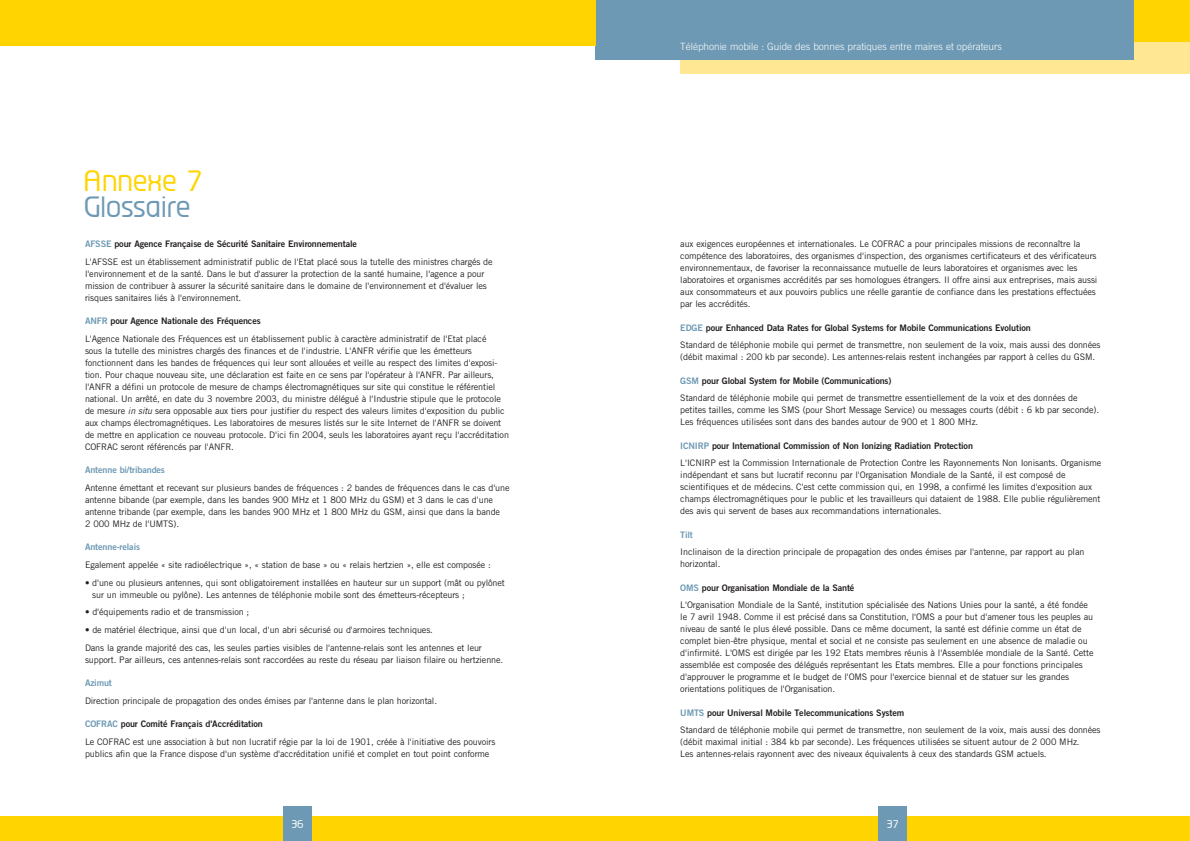
<style>
.page{position:relative;width:1190px;height:841px;background:#fff}
.page>*{position:absolute;margin:0;border:0;box-sizing:border-box;transform-origin:0 0}
.t1{font:26px "Prosper";letter-spacing:.025em;color:#6d99b4}
.t2{font:26px "Prosper";letter-spacing:.025em;color:#ffd400}
.t3{font:300 10px "Trade Gothic LT Std";color:#fff}
.t4{font:10px "Prosper";color:#fff}
.t5{font:9px/12px "Trade Gothic LT Std";letter-spacing:-.01em;color:#231f20}
.t6{font:9px "Trade Gothic LT Std Bd 2";letter-spacing:-.01em;color:#231f20}
.t7{font:9px "Trade Gothic LT Std Bd 2";letter-spacing:-.01em;color:#6d99b4}
.s1{color:#6d99b4}
.s2{font-style:italic}
</style>
<div class="page">
<div style="left:595px;top:0;width:595px;height:45px;background:#ffd400"></div>
<div style="left:595px;top:816px;width:595px;height:25px;background:#ffd400"></div>
<div style="left:879px;top:806px;width:28px;height:35px;background:#6d99b4"></div>
<div style="left:680px;top:43px;width:510px;height:31px;background:#ffe794"></div>
<div style="left:595px;top:0;width:539px;height:60px;background:#6d99b4"></div>
<div style="left:0;top:0;width:595px;height:45px;background:#ffd400"></div>
<div style="left:0;top:816px;width:595px;height:25px;background:#ffd400"></div>
<div style="left:283px;top:806px;width:29px;height:35px;background:#6d99b4"></div>
<h1 class="t2" style="left:85px;top:169px;width:119px">Annexe 7</h1>
<h1 class="t1" style="left:85px;top:195px;width:107px">Glossaire</h1>
<p class="t6" style="left:85px;top:241px;width:273px"><span class="s1">AFSSE</span> pour Agence Française de Sécurité Sanitaire Environnementale</p>
<p class="t5" style="left:85px;top:257px;width:409px">L'AFSSE est un établissement administratif public de l'Etat placé sous la tutelle des ministres chargés de l'environnement et de la santé. Dans le but d'assurer la protection de la santé humaine, l'agence a pour mission de contribuer à assurer la sécurité sanitaire dans le domaine de l'environnement et d'évaluer les risques sanitaires liés à l'environnement.</p>
<p class="t6" style="left:85px;top:318px;width:177px"><span class="s1">ANFR</span> pour Agence Nationale des Fréquences</p>
<p class="t5" style="left:85px;top:334px;width:426px">L'Agence Nationale des Fréquences est un établissement public à caractère administratif de l'Etat placé<br>sous la tutelle des ministres chargés des finances et de l'industrie. L'ANFR vérifie que les émetteurs fonctionnent dans les bandes de fréquences qui leur sont allouées et veille au respect des limites d'exposi&shy;tion. Pour chaque nouveau site, une déclaration est faite en ce sens par l'opérateur à l'ANFR. Par ailleurs, l'ANFR a défini un protocole de mesure de champs électromagnétiques sur site qui constitue le référentiel national. Un arrêté, en date du 3 novembre 2003, du ministre délégué à l'Industrie stipule que le protocole de mesure <span class="s2">in situ</span> sera opposable aux tiers pour justifier du respect des valeurs limites d'exposition du public aux champs électromagnétiques. Les laboratoires de mesures listés sur le site Internet de l'ANFR se doivent de mettre en application ce nouveau protocole. D'ici fin 2004, seuls les laboratoires ayant reçu l'accréditation COFRAC seront référencés par l'ANFR.</p>
<p class="t7" style="left:85px;top:467px;width:81px">Antenne bi/tribandes</p>
<p class="t5" style="left:85px;top:483px;width:426px">Antenne émettant et recevant sur plusieurs bandes de fréquences : 2 bandes de fréquences dans le cas d'une antenne bibande (par exemple, dans les bandes 900 MHz et 1 800 MHz du GSM) et 3 dans le cas d'une antenne tribande (par exemple, dans les bandes 900 MHz et 1 800 MHz du GSM, ainsi que dans la bande<br>2 000 MHz de l'UMTS).</p>
<p class="t7" style="left:85px;top:544px;width:57px">Antenne-relais</p>
<p class="t5" style="left:85px;top:560px;width:407px">Egalement appelée « site radioélectrique », « station de base » ou « relais hertzien », elle est composée :</p>
<p class="t5" style="left:92px;top:577px;width:414px;text-indent:-7px">• d'une ou plusieurs antennes, qui sont obligatoirement installées en hauteur sur un support (mât ou pylônet sur un immeuble ou pylône). Les antennes de téléphonie mobile sont des émetteurs-récepteurs ;</p>
<p class="t5" style="left:85px;top:607px;width:166px">• d'équipements radio et de transmission ;</p>
<p class="t5" style="left:85px;top:622px;width:398px;line-height:17.7px">• de matériel électrique, ainsi que d'un local, d'un abri sécurisé ou d'armoires techniques.<br>Dans la grande majorité des cas, les seules parties visibles de l'antenne-relais sont les antennes et leur</p>
<p class="t5" style="left:85px;top:654px;width:420px">support. Par ailleurs, ces antennes-relais sont raccordées au reste du réseau par liaison filaire ou hertzienne.</p>
<p class="t7" style="left:85px;top:680px;width:28px">Azimut</p>
<p class="t5" style="left:85px;top:695px;width:354px">Direction principale de propagation des ondes émises par l'antenne dans le plan horizontal.</p>
<p class="t6" style="left:85px;top:721px;width:179px"><span class="s1">COFRAC</span> pour Comité Français d'Accréditation</p>
<p class="t5" style="left:85px;top:736px;width:412px">Le COFRAC est une association à but non lucratif régie par la loi de 1901, créée à l'initiative des pouvoirs publics afin que la France dispose d'un système d'accréditation unifié et complet en tout point conforme</p>
<p class="t4" style="left:291px;top:820px;width:14px">36</p>
<p class="t3" style="left:680px;top:43px;width:323px">Téléphonie mobile : Guide des bonnes pratiques entre maires et opérateurs</p>
<p class="t5" style="left:680px;top:239px;width:419px">aux exigences européennes et internationales. Le COFRAC a pour principales missions de reconnaître la compétence des laboratoires, des organismes d'inspection, des organismes certificateurs et des vérificateurs environnementaux, de favoriser la reconnaissance mutuelle de leurs laboratoires et organismes avec les laboratoires et organismes accrédités par ses homologues étrangers. Il offre ainsi aux entreprises, mais aussi aux consommateurs et aux pouvoirs publics une réelle garantie de confiance dans les prestations effectuées par les accrédités.</p>
<p class="t6" style="left:680px;top:324px;width:352px"><span class="s1">EDGE</span> pour Enhanced Data Rates for Global Systems for Mobile Communications Evolution</p>
<p class="t5" style="left:680px;top:340px;width:422px">Standard de téléphonie mobile qui permet de transmettre, non seulement de la voix, mais aussi des données (débit maximal : 200 kb par seconde). Les antennes-relais restent inchangées par rapport à celles du GSM.</p>
<p class="t6" style="left:680px;top:377px;width:213px"><span class="s1">GSM</span> pour Global System for Mobile (Communications)</p>
<p class="t5" style="left:680px;top:393px;width:420px">Standard de téléphonie mobile qui permet de transmettre essentiellement de la voix et des données de petites tailles, comme les SMS (pour Short Message Service) ou messages courts (débit : 6 kb par seconde).<br>Les fréquences utilisées sont dans des bandes autour de 900 et 1 800 MHz.</p>
<p class="t6" style="left:680px;top:442px;width:294px"><span class="s1">ICNIRP</span> pour International Commission of Non Ionizing Radiation Protection</p>
<p class="t5" style="left:680px;top:458px;width:423px">L'ICNIRP est la Commission Internationale de Protection Contre les Rayonnements Non Ionisants. Organisme indépendant et sans but lucratif reconnu par l'Organisation Mondiale de la Santé, il est composé de scientifiques et de médecins. C'est cette commission qui, en 1998, a confirmé les limites d'exposition aux champs électromagnétiques pour le public et les travailleurs qui dataient de 1988. Elle publie régulièrement des avis qui servent de bases aux recommandations internationales.</p>
<p class="t7" style="left:680px;top:531px;width:14px">Tilt</p>
<p class="t5" style="left:680px;top:547px;width:406px">Inclinaison de la direction principale de propagation des ondes émises par l'antenne, par rapport au plan horizontal.</p>
<p class="t6" style="left:680px;top:584px;width:176px"><span class="s1">OMS</span> pour Organisation Mondiale de la Santé</p>
<p class="t5" style="left:680px;top:600px;width:415px">L'Organisation Mondiale de la Santé, institution spécialisée des Nations Unies pour la santé, a été fondée le 7 avril 1948. Comme il est précisé dans sa Constitution, l'OMS a pour but d'amener tous les peuples au niveau de santé le plus élevé possible. Dans ce même document, la santé est définie comme un état de complet bien-être physique, mental et social et ne consiste pas seulement en une absence de maladie ou d'infirmité. L'OMS est dirigée par les 192 Etats membres réunis à l'Assemblée mondiale de la Santé. Cette assemblée est composée des délégués représentant les Etats membres. Elle a pour fonctions principales d'approuver le programme et le budget de l'OMS pour l'exercice biennal et de statuer sur les grandes orientations politiques de l'Organisation.</p>
<p class="t6" style="left:680px;top:709px;width:225px"><span class="s1">UMTS</span> pour Universal Mobile Telecommunications System</p>
<p class="t5" style="left:680px;top:725px;width:422px">Standard de téléphonie mobile qui permet de transmettre, non seulement de la voix, mais aussi des données (débit maximal initial : 384 kb par seconde). Les fréquences utilisées se situent autour de 2 000 MHz.<br>Les antennes-relais rayonnent avec des niveaux équivalents à ceux des standards GSM actuels.</p>
<p class="t4" style="left:887px;top:820px;width:13px">37</p>
</div>
